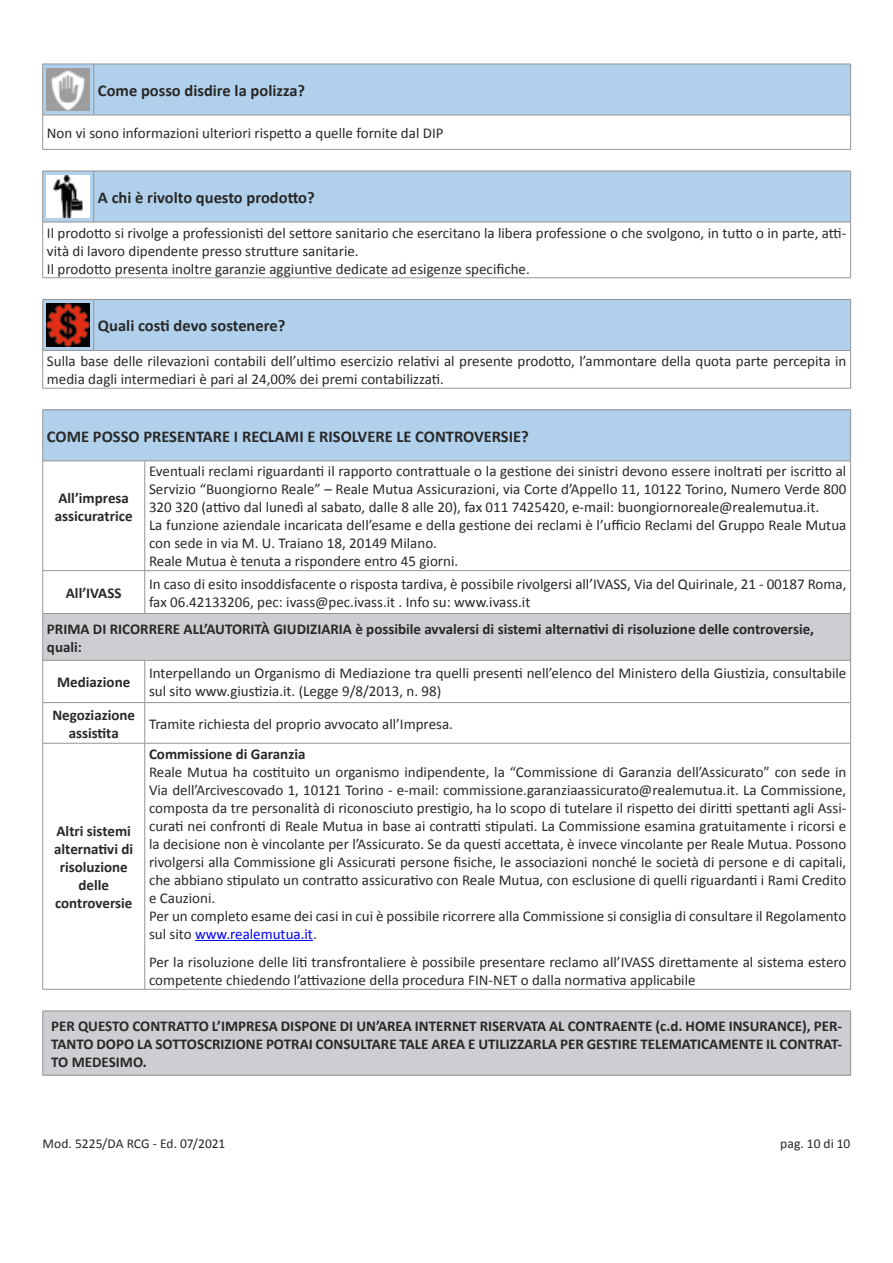
<style>
.page{position:relative;width:893px;height:1263px;background:#fff}
.page>*{position:absolute;margin:0;border:0;box-sizing:border-box;transform-origin:0 0}
.t1{font:700 16.5px "Calibri";color:#282828}
.t2{font:15px/18px "Calibri";color:#282828}
.t3{font:700 15px/18px "Calibri";color:#282828}
.t4{font:13.5px "Calibri";color:#262626}
.s1{color:#00f}
</style>
<div class="page">
<div style="left:43px;top:65px;width:807px;height:50px;background:#b1d0eb"></div>
<hr style="left:43px;top:64px;width:51px;height:1px;background:#959597">
<hr style="left:42px;top:64px;width:1px;height:51px;background:#959597">
<hr style="left:850px;top:115px;width:1px;height:34px;background:#959597">
<hr style="left:94px;top:64px;width:757px;height:1px;background:#959597">
<hr style="left:93px;top:64px;width:1px;height:51px;background:#959597">
<hr style="left:850px;top:64px;width:1px;height:51px;background:#959597">
<hr style="left:43px;top:115px;width:51px;height:1px;background:#959597">
<hr style="left:42px;top:115px;width:1px;height:34px;background:#959597">
<hr style="left:94px;top:115px;width:757px;height:1px;background:#959597">
<hr style="left:43px;top:149px;width:51px;height:1px;background:#959597">
<hr style="left:94px;top:149px;width:757px;height:1px;background:#959597">
<img style="left:47px;top:68px;width:42px;height:43px">
<div style="left:43px;top:172px;width:807px;height:50px;background:#b1d0eb"></div>
<hr style="left:43px;top:171px;width:51px;height:1px;background:#959597">
<hr style="left:42px;top:171px;width:1px;height:51px;background:#959597">
<hr style="left:850px;top:222px;width:1px;height:56px;background:#959597">
<hr style="left:94px;top:171px;width:757px;height:1px;background:#959597">
<hr style="left:93px;top:171px;width:1px;height:51px;background:#959597">
<hr style="left:850px;top:171px;width:1px;height:51px;background:#959597">
<hr style="left:42px;top:222px;width:1px;height:56px;background:#959597">
<hr style="left:43px;top:277px;width:51px;height:1px;background:#959597">
<hr style="left:94px;top:277px;width:757px;height:1px;background:#959597">
<hr style="left:43px;top:222px;width:51px;height:1px;background:#959597">
<hr style="left:94px;top:222px;width:757px;height:1px;background:#959597">
<img style="left:47px;top:175px;width:42px;height:43px">
<div style="left:43px;top:300px;width:807px;height:50px;background:#b1d0eb"></div>
<hr style="left:850px;top:351px;width:1px;height:37px;background:#959597">
<hr style="left:93px;top:300px;width:1px;height:50px;background:#959597">
<hr style="left:42px;top:351px;width:1px;height:37px;background:#959597">
<hr style="left:43px;top:388px;width:51px;height:1px;background:#959597">
<hr style="left:94px;top:388px;width:757px;height:1px;background:#959597">
<hr style="left:43px;top:299px;width:51px;height:1px;background:#959597">
<hr style="left:42px;top:300px;width:1px;height:50px;background:#959597">
<hr style="left:94px;top:299px;width:757px;height:1px;background:#959597">
<hr style="left:850px;top:300px;width:1px;height:50px;background:#959597">
<hr style="left:43px;top:350px;width:51px;height:1px;background:#959597">
<hr style="left:94px;top:350px;width:757px;height:1px;background:#959597">
<img style="left:47px;top:304px;width:42px;height:42px">
<div style="left:43px;top:410px;width:808px;height:51px;background:#b1d0eb"></div>
<div style="left:43px;top:613px;width:808px;height:47px;background:#cdced1"></div>
<hr style="left:43px;top:410px;width:102px;height:1px;background:#959597">
<hr style="left:42px;top:410px;width:1px;height:51px;background:#959597">
<hr style="left:145px;top:410px;width:706px;height:1px;background:#959597">
<hr style="left:850px;top:410px;width:1px;height:51px;background:#959597">
<hr style="left:42px;top:461px;width:1px;height:109px;background:#959597">
<hr style="left:144px;top:461px;width:1px;height:109px;background:#959597">
<hr style="left:850px;top:461px;width:1px;height:109px;background:#959597">
<hr style="left:43px;top:570px;width:102px;height:1px;background:#959597">
<hr style="left:42px;top:571px;width:1px;height:42px;background:#959597">
<hr style="left:43px;top:461px;width:102px;height:1px;background:#959597">
<hr style="left:145px;top:461px;width:706px;height:1px;background:#959597">
<hr style="left:43px;top:613px;width:102px;height:1px;background:#959597">
<hr style="left:145px;top:613px;width:706px;height:1px;background:#959597">
<hr style="left:145px;top:570px;width:706px;height:1px;background:#959597">
<hr style="left:144px;top:571px;width:1px;height:42px;background:#959597">
<hr style="left:850px;top:571px;width:1px;height:42px;background:#959597">
<hr style="left:43px;top:660px;width:102px;height:1px;background:#959597">
<hr style="left:145px;top:660px;width:706px;height:1px;background:#959597">
<hr style="left:43px;top:989px;width:102px;height:1px;background:#959597">
<hr style="left:145px;top:989px;width:706px;height:1px;background:#959597">
<hr style="left:42px;top:614px;width:1px;height:46px;background:#959597">
<hr style="left:850px;top:614px;width:1px;height:46px;background:#959597">
<hr style="left:42px;top:660px;width:1px;height:42px;background:#959597">
<hr style="left:144px;top:660px;width:1px;height:42px;background:#959597">
<hr style="left:850px;top:660px;width:1px;height:42px;background:#959597">
<hr style="left:43px;top:702px;width:102px;height:1px;background:#959597">
<hr style="left:42px;top:703px;width:1px;height:40px;background:#959597">
<hr style="left:145px;top:702px;width:706px;height:1px;background:#959597">
<hr style="left:144px;top:703px;width:1px;height:40px;background:#959597">
<hr style="left:850px;top:703px;width:1px;height:40px;background:#959597">
<hr style="left:43px;top:743px;width:102px;height:1px;background:#959597">
<hr style="left:42px;top:743px;width:1px;height:246px;background:#959597">
<hr style="left:145px;top:743px;width:706px;height:1px;background:#959597">
<hr style="left:144px;top:743px;width:1px;height:246px;background:#959597">
<hr style="left:850px;top:743px;width:1px;height:246px;background:#959597">
<hr style="left:195px;top:940px;width:118px;height:1px;background:#00f">
<div style="left:43px;top:1011px;width:808px;height:64px;background:#cdced1"></div>
<hr style="left:43px;top:1011px;width:808px;height:1px;background:#959597">
<hr style="left:42px;top:1011px;width:1px;height:64px;background:#959597">
<hr style="left:850px;top:1011px;width:1px;height:64px;background:#959597">
<hr style="left:43px;top:1075px;width:808px;height:1px;background:#959597">
<p class="t1" style="left:98px;top:80px;width:209px">Come posso disdire la polizza?</p>
<p class="t2" style="left:47px;top:124px;width:398px">Non vi sono informazioni ulteriori rispetto a quelle fornite dal DIP</p>
<p class="t1" style="left:98px;top:187px;width:218px">A chi è rivolto questo prodotto?</p>
<p class="t2" style="left:47px;top:224px;width:801px">Il prodotto si rivolge a professionisti del settore sanitario che esercitano la libera professione o che svolgono, in tutto o in parte, atti&shy;vità di lavoro dipendente presso strutture sanitarie.<br>Il prodotto presenta inoltre garanzie aggiuntive dedicate ad esigenze specifiche.</p>
<p class="t1" style="left:98px;top:315px;width:189px">Quali costi devo sostenere?</p>
<p class="t2" style="left:47px;top:352px;width:801px">Sulla base delle rilevazioni contabili dell’ultimo esercizio relativi al presente prodotto, l’ammontare della quota parte percepita in media dagli intermediari è pari al 24,00% dei premi contabilizzati.</p>
<p class="t1" style="left:47px;top:425px;width:483px">COME POSSO PRESENTARE I RECLAMI E RISOLVERE LE CONTROVERSIE?</p>
<p class="t3" style="left:55px;top:489px;width:79px">All’impresa assicuratrice</p>
<p class="t2" style="left:149px;top:462px;width:699px">Eventuali reclami riguardanti il rapporto contrattuale o la gestione dei sinistri devono essere inoltrati per iscritto al Servizio “Buongiorno Reale” – Reale Mutua Assicurazioni, via Corte d’Appello 11, 10122 Torino, Numero Verde 800<br>320 320 (attivo dal lunedì al sabato, dalle 8 alle 20), fax 011 7425420, e-mail: buongiornoreale@realemutua.it.<br>La funzione aziendale incaricata dell’esame e della gestione dei reclami è l’ufficio Reclami del Gruppo Reale Mutua con sede in via M. U. Traiano 18, 20149 Milano.<br>Reale Mutua è tenuta a rispondere entro 45 giorni.</p>
<p class="t3" style="left:66px;top:584px;width:57px">All’IVASS</p>
<p class="t2" style="left:149px;top:575px;width:699px">In caso di esito insoddisfacente o risposta tardiva, è possibile rivolgersi all’IVASS, Via del Quirinale, 21 - 00187 Roma, fax 06.42133206, pec: ivass@pec.ivass.it . Info su: www.ivass.it</p>
<p class="t3" style="left:47px;top:619px;width:769px">PRIMA DI RICORRERE ALL’AUTORITÀ GIUDIZIARIA è possibile avvalersi di sistemi alternativi di risoluzione delle controversie, quali:</p>
<p class="t3" style="left:57px;top:673px;width:75px">Mediazione</p>
<p class="t2" style="left:149px;top:664px;width:699px">Interpellando un Organismo di Mediazione tra quelli presenti nell’elenco del Ministero della Giustizia, consultabile sul sito www.giustizia.it. (Legge 9/8/2013, n. 98)</p>
<p class="t3" style="left:52px;top:705px;width:84px;text-align:center">Negoziazione assistita</p>
<p class="t2" style="left:149px;top:715px;width:305px">Tramite richiesta del proprio avvocato all’Impresa.</p>
<p class="t3" style="left:149px;top:745px;width:158px">Commissione di Garanzia</p>
<p class="t2" style="left:149px;top:763px;width:699px">Reale Mutua ha costituito un organismo indipendente, la “Commissione di Garanzia dell’Assicurato” con sede in Via dell’Arcivescovado 1, 10121 Torino - e-mail: commissione.garanziaassicurato@realemutua.it. La Commissione, composta da tre personalità di riconosciuto prestigio, ha lo scopo di tutelare il rispetto dei diritti spettanti agli Assi&shy;curati nei confronti di Reale Mutua in base ai contratti stipulati. La Commissione esamina gratuitamente i ricorsi e la decisione non è vincolante per l’Assicurato. Se da questi accettata, è invece vincolante per Reale Mutua. Possono rivolgersi alla Commissione gli Assicurati persone fisiche, le associazioni nonché le società di persone e di capitali, che abbiano stipulato un contratto assicurativo con Reale Mutua, con esclusione di quelli riguardanti i Rami Credito e Cauzioni.<br>Per un completo esame dei casi in cui è possibile ricorrere alla Commissione si consiglia di consultare il Regolamento sul sito <span class="s1">www.realemutua.it</span>.</p>
<p class="t2" style="left:149px;top:953px;width:699px">Per la risoluzione delle liti transfrontaliere è possibile presentare reclamo all’IVASS direttamente al sistema estero competente chiedendo l’attivazione della procedura FIN-NET o dalla normativa applicabile</p>
<p class="t3" style="left:51px;top:1017px;width:792px;text-align:justify">PER QUESTO CONTRATTO L’IMPRESA DISPONE DI UN’AREA INTERNET RISERVATA AL CONTRAENTE (c.d. HOME INSURANCE), PER-TANTO DOPO LA SOTTOSCRIZIONE POTRAI CONSULTARE TALE AREA E UTILIZZARLA PER GESTIRE TELEMATICAMENTE IL CONTRAT-TO MEDESIMO.</p>
<p class="t3" style="left:54px;top:822px;width:80px;text-align:center">Altri sistemi alternativi di risoluzione delle controversie</p>
<p class="t4" style="left:43px;top:1135px;width:184px">Mod. 5225/DA RCG - Ed. 07/2021</p>
<p class="t4" style="left:780px;top:1135px;width:72px">pag. 10 di 10</p>
</div>
